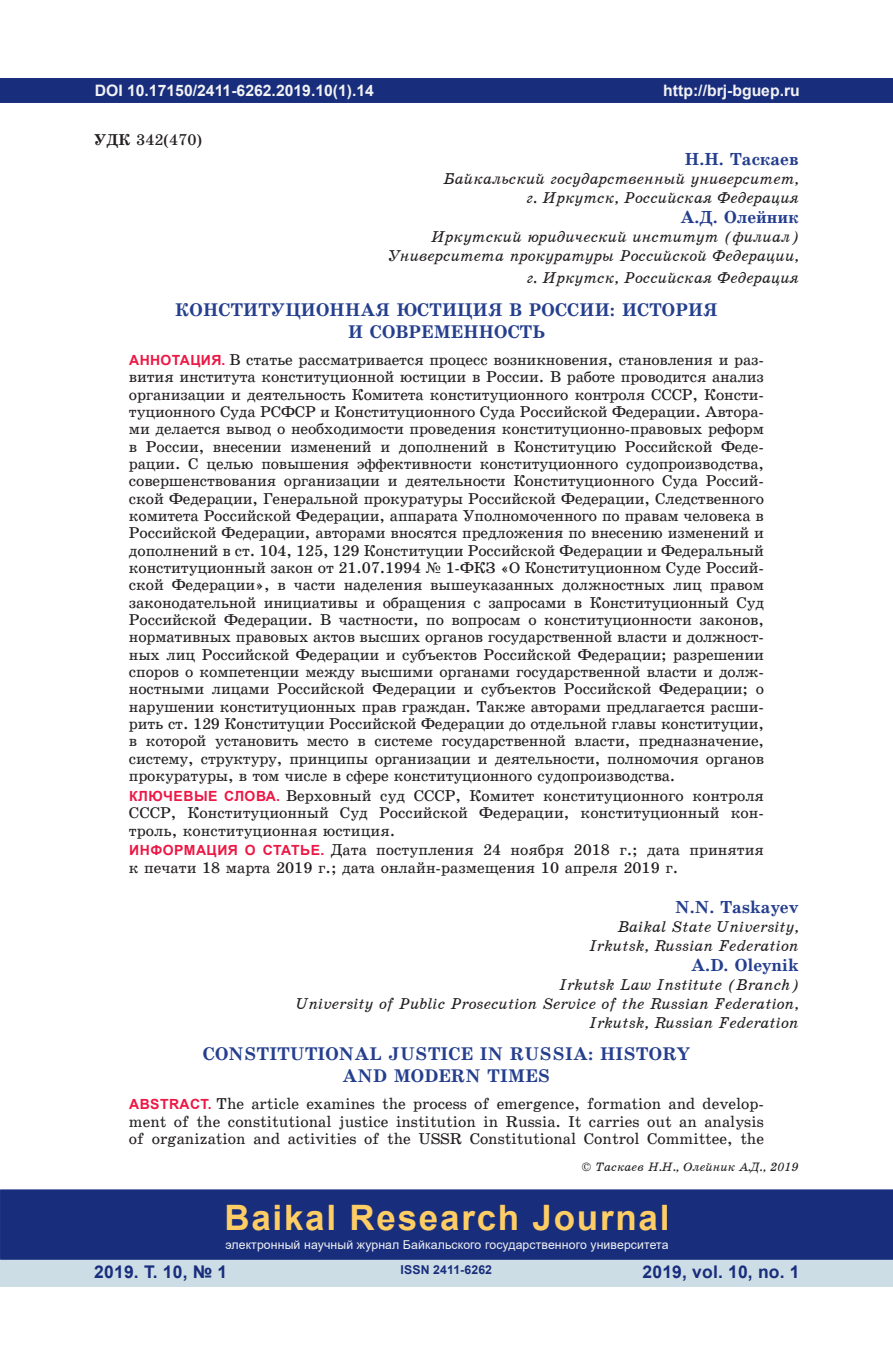
<style>
.page{position:relative;width:893px;height:1360px;background:#fff}
.page>*{position:absolute;margin:0;border:0;box-sizing:border-box;transform-origin:0 0}
.t1{font:700 35px "Arial";letter-spacing:.05em;color:#fecd64}
.t2{font:18.38px/22.2px "School Book C Bold";letter-spacing:.01em;color:#253f8e;text-align:center}
.t3{font:17.5px "School Book C Bold";color:#253f8e}
.t4{font:700 17.5px "Arial";letter-spacing:.01em;color:#182d7c}
.t5{font:15.75px/17.3px "School Book C";color:#231f20;text-align:justify}
.t6{font:15.75px/18.9px "School Book C Italic";color:#231f20;text-align:right}
.t7{font:700 15.75px "Arial";color:#f2f3f4}
.t8{font:12.25px "Arial";letter-spacing:.01em;color:#f2f3f4}
.t9{font:12.25px "School Book C Italic";color:#231f20}
.t10{font:700 12.25px "Arial";letter-spacing:.01em;color:#182d7c}
.s1{font-family:"School Book C Bold"}
.s2{font-family:"Arial";font-weight:700;font-size:14px;color:#ed1845}
.s3{font-family:"Times New Roman"}
</style>
<div class="page">
<div style="left:0;top:78px;width:893px;height:25px;background:#182d7c"></div>
<div style="left:0;top:1258px;width:893px;height:28px;background:#cddde6"></div>
<div style="left:0;top:1189px;width:893px;height:70px;background:#182d7c;border:2px solid #182d7c"></div>
<p class="t7" style="left:95px;top:79px;width:281px">DOI 10.17150/2411-6262.2019.10(1).14</p>
<p class="t5" style="left:94px;top:131px;width:109px"><span class="s1">УДК</span> 342(470)</p>
<p class="t7" style="left:357px;top:79px;width:10px">5</p>
<p class="t7" style="left:663px;top:79px;width:138px">http://brj-bguep.ru</p>
<p class="t3" style="left:685px;top:150px;width:115px">Н.Н. Таскаев</p>
<p class="t6" style="left:443px;top:169px;width:357px">Байкальский государственный университет, г. Иркутск, Российская Федерация</p>
<p class="t3" style="left:680px;top:208px;width:120px">А.Д. Олейник</p>
<p class="t6" style="left:388px;top:227px;width:412px">Иркутский юридический институт (филиал)<br>Университета прокуратуры Российской Федерации,</p>
<p class="t6" style="left:527px;top:268px;width:274px">г. Иркутск, Российская Федерация</p>
<p class="t2" style="left:175px;top:298px;width:544px">КОНСТИТУЦИОННАЯ ЮСТИЦИЯ В РОССИИ: ИСТОРИЯ<br>И СОВРЕМЕННОСТЬ</p>
<p class="t5" style="left:129px;top:351px;width:637px"><span class="s2">АННОТАЦИЯ.</span> В статье рассматривается процесс возникновения, становления и раз&shy;вития института конституционной юстиции в России. В работе проводится анализ организации и деятельность Комитета конституционного контроля СССР, Консти&shy;туционного Суда РСФСР и Конституционного Суда Российской Федерации. Автора&shy;ми делается вывод о необходимости проведения конституционно-правовых реформ в России, внесении изменений и дополнений в Конституцию Российской Феде&shy;рации. С целью повышения эффективности конституционного судопроизводства, совершенствования организации и деятельности Конституционного Суда Россий&shy;ской Федерации, Генеральной прокуратуры Российской Федерации, Следственного комитета Российской Федерации, аппарата Уполномоченного по правам человека в Российской Федерации, авторами вносятся предложения по внесению изменений и дополнений в ст. 104, 125, 129 Конституции Российской Федерации и Федеральный конституционный закон от 21.07.1994 <span class="s3">№</span> 1-ФКЗ «О Конституционном Суде Россий&shy;ской Федерации», в части наделения вышеуказанных должностных лиц правом законодательной инициативы и обращения с запросами в Конституционный Суд Российской Федерации. В частности, по вопросам о конституционности законов, нормативных правовых актов высших органов государственной власти и должност&shy;ных лиц Российской Федерации и субъектов Российской Федерации; разрешении споров о компетенции между высшими органами государственной власти и долж&shy;ностными лицами Российской Федерации и субъектов Российской Федерации; о нарушении конституционных прав граждан. Также авторами предлагается расши&shy;рить ст. 129 Конституции Российской Федерации до отдельной главы конституции, в которой установить место в системе государственной власти, предназначение, систему, структуру, принципы организации и деятельности, полномочия органов прокуратуры, в том числе в сфере конституционного судопроизводства.</p>
<p class="t5" style="left:129px;top:787px;width:636px"><span class="s2">КЛЮЧЕВЫЕ СЛОВА.</span> Верховный суд СССР, Комитет конституционного контроля СССР, Конституционный Суд Российской Федерации, конституционный кон&shy;троль, конституционная юстиция.</p>
<p class="t5" style="left:129px;top:841px;width:636px"><span class="s2">ИНФОРМАЦИЯ О СТАТЬЕ.</span> Дата поступления 24 ноября 2018 г.; дата принятия к печати 18 марта 2019 г.; дата онлайн-размещения 10 апреля 2019 г.</p>
<p class="t3" style="left:675px;top:897px;width:125px">N.N. Taskayev</p>
<p class="t6" style="left:589px;top:917px;width:211px">Baikal State University,<br>Irkutsk, Russian Federation</p>
<p class="t3" style="left:691px;top:955px;width:109px">A.D. Oleynik</p>
<p class="t6" style="left:296px;top:975px;width:504px">Irkutsk Law Institute (Branch)<br>University of Public Prosecution Service of the Russian Federation,<br>Irkutsk, Russian Federation</p>
<p class="t2" style="left:203px;top:1042px;width:489px">CONSTITUTIONAL JUSTICE IN RUSSIA: HISTORY<br>AND MODERN TIMES</p>
<p class="t5" style="left:129px;top:1095px;width:637px"><span class="s2">ABSTRACT.</span> The article examines the process of emergence, formation and develop&shy;ment of the constitutional justice institution in Russia. It carries out an analysis of organization and activities of the USSR Constitutional Control Committee, the</p>
<p class="t9" style="left:582px;top:1160px;width:218px">© Таскаев Н.Н., Олейник А.Д., 2019</p>
<h1 class="t1" style="left:224px;top:1192px;width:447px">Baikal Research Journal</h1>
<p class="t8" style="left:225px;top:1236px;width:445px">электронный научный журнал Байкальского государственного университета</p>
<p class="t4" style="left:94px;top:1259px;width:135px">2019. Т. 10, № 1</p>
<p class="t10" style="left:401px;top:1261px;width:93px">ISSN 2411-6262</p>
<p class="t4" style="left:643px;top:1259px;width:159px">2019, vol. 10, no. 1</p>
</div>
